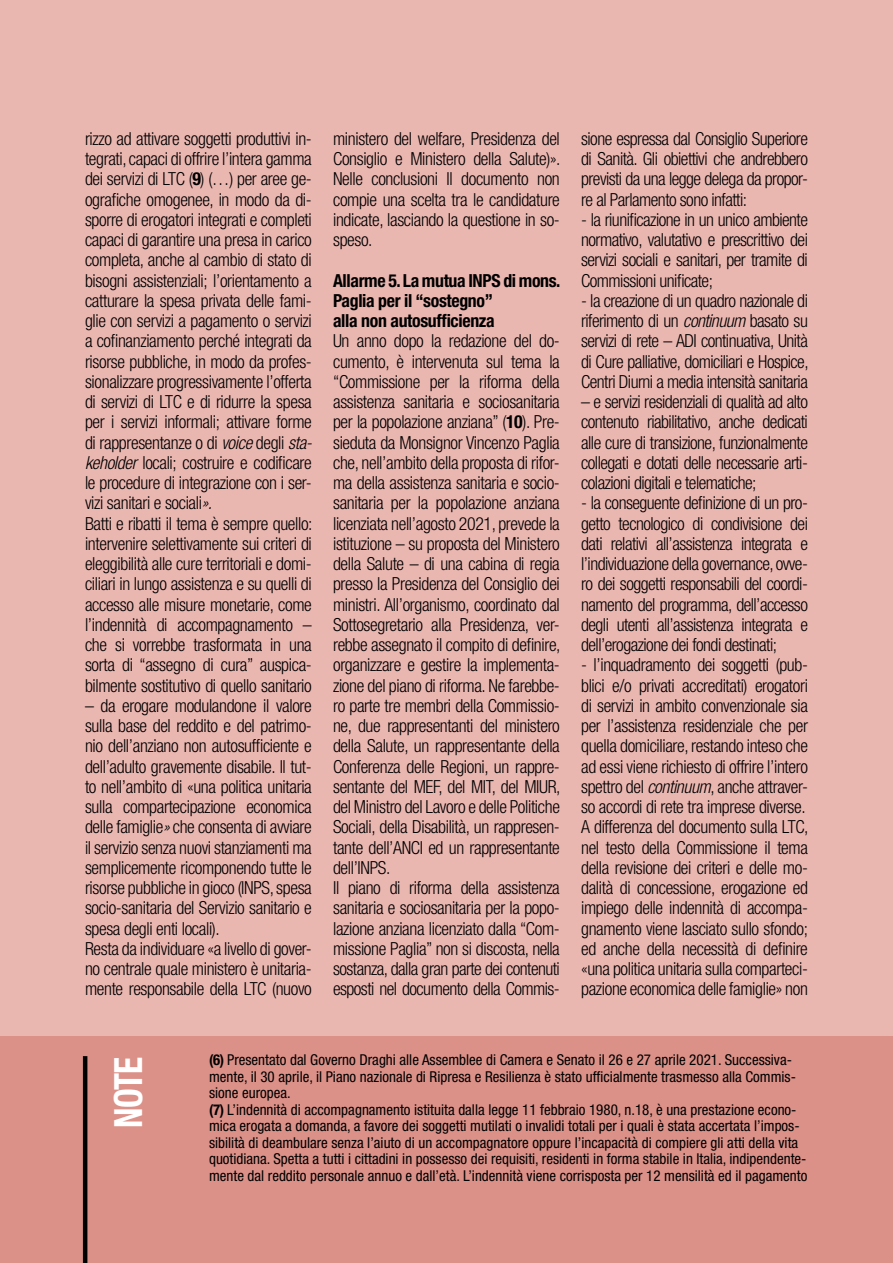
<style>
.page{position:relative;width:893px;height:1263px;background:#eab6b0}
.page>*{position:absolute;margin:0;border:0;box-sizing:border-box;transform-origin:0 0}
.t1{font:700 condensed 39px "Helvetica Neue LT Std";color:#fff;scale:.91 1}
.t2{font:300 condensed 18px/20.2px "Helvetica Neue LT Std";letter-spacing:-.02em;color:#000;text-align:justify}
.t3{font:700 condensed 18px/20.2px "Helvetica Neue LT Std";letter-spacing:-.02em;color:#000}
.t4{font:condensed 15px/16.5px "Helvetica Neue LT Std";color:#000}
.s1{font-weight:700}
.s2{font-style:italic}
</style>
<div class="page">
<div style="left:0;top:1036px;width:893px;height:227px;background:#db9188"></div>
<hr style="left:83px;top:1056px;width:4px;height:207px;background:#000">
<p class="t2" style="left:85px;top:128px;width:229px;text-align:left">rizzo ad attivare soggetti produttivi in&shy;tegrati, capaci di offrire l’intera gamma dei servizi di LTC (<span class="s1">9</span>) (…) per aree ge&shy;ografiche omogenee, in modo da di&shy;sporre di erogatori integrati e completi capaci di garantire una presa in carico completa, anche al cambio di stato di bisogni assistenziali; l’orientamento a catturare la spesa privata delle fami&shy;glie con servizi a pagamento o servizi a cofinanziamento perché integrati da risorse pubbliche, in modo da profes&shy;sionalizzare progressivamente l’offerta di servizi di LTC e di ridurre la spesa per i servizi informali; attivare forme di rappresentanze o di <span class="s2">voice</span> degli <span class="s2">sta&shy;keholder</span> locali; costruire e codificare le procedure di integrazione con i ser&shy;vizi sanitari e sociali<span class="s2">».<br></span>Batti e ribatti il tema è sempre quello: intervenire selettivamente sui criteri di eleggibilità alle cure territoriali e domi&shy;ciliari in lungo assistenza e su quelli di accesso alle misure monetarie, come l’indennità di accompagnamento – che si vorrebbe trasformata in una sorta di “assegno di cura” auspica&shy;bilmente sostitutivo di quello sanitario</p>
<p class="t2" style="left:85px;top:695px;width:228px;text-align:left">– da erogare modulandone il valore sulla base del reddito e del patrimo&shy;nio dell’anziano non autosufficiente e dell’adulto gravemente disabile. Il tut&shy;to nell’ambito di «una politica unitaria sulla compartecipazione economica delle famiglie<span class="s2">»</span> che consenta di avviare il servizio senza nuovi stanziamenti ma semplicemente ricomponendo tutte le risorse pubbliche in gioco (INPS, spesa socio-sanitaria del Servizio sanitario e spesa degli enti locali).<br>Resta da individuare «a livello di gover&shy;no centrale quale ministero è unitaria&shy;mente responsabile della LTC (nuovo</p>
<p class="t2" style="left:333px;top:128px;width:229px">ministero del welfare, Presidenza del Consiglio e Ministero della Salute)».<br>Nelle conclusioni Il documento non compie una scelta tra le candidature indicate, lasciando la questione in so&shy;speso.</p>
<p class="t3" style="left:333px;top:270px;width:229px">Allarme 5. La mutua INPS di mons.<br>Paglia per il “sostegno”<br>alla non autosufficienza</p>
<p class="t2" style="left:333px;top:331px;width:229px;text-align:left">Un anno dopo la redazione del do&shy;cumento, è intervenuta sul tema la “Commissione per la riforma della assistenza sanitaria e sociosanitaria per la popolazione anziana” (<span class="s1">10</span>). Pre&shy;sieduta da Monsignor Vincenzo Paglia che, nell’ambito della proposta di rifor&shy;ma della assistenza sanitaria e socio&shy;sanitaria per la popolazione anziana licenziata nell’agosto 2021, prevede la istituzione – su proposta del Ministero della Salute – di una cabina di regia presso la Presidenza del Consiglio dei ministri. All’organismo, coordinato dal Sottosegretario alla Presidenza, ver&shy;rebbe assegnato il compito di definire, organizzare e gestire la implementa&shy;zione del piano di riforma. Ne farebbe&shy;ro parte tre membri della Commissio&shy;ne, due rappresentanti del ministero della Salute, un rappresentante della Conferenza delle Regioni, un rappre&shy;sentante del MEF, del MIT, del MIUR, del Ministro del Lavoro e delle Politiche Sociali, della Disabilità, un rappresen&shy;tante dell’ANCI ed un rappresentante dell’INPS.<br>Il piano di riforma della assistenza sanitaria e sociosanitaria per la popo&shy;lazione anziana licenziato dalla “Com&shy;missione Paglia” non si discosta, nella sostanza, dalla gran parte dei contenuti esposti nel documento della Commis-</p>
<p class="t2" style="left:581px;top:128px;width:228px">sione espressa dal Consiglio Superiore di Sanità. Gli obiettivi che andrebbero previsti da una legge delega da propor&shy;re al Parlamento sono infatti:</p>
<p class="t2" style="left:581px;top:209px;width:228px">- la riunificazione in un unico ambiente normativo, valutativo e prescrittivo dei servizi sociali e sanitari, per tramite di Commissioni unificate;</p>
<p class="t2" style="left:581px;top:290px;width:229px">- la creazione di un quadro nazionale di riferimento di un <span class="s2">continuum</span> basato su servizi di rete – ADI continuativa, Unità di Cure palliative, domiciliari e Hospice, Centri Diurni a media intensità sanitaria</p>
<p class="t2" style="left:581px;top:391px;width:228px">– e servizi residenziali di qualità ad alto contenuto riabilitativo, anche dedicati alle cure di transizione, funzionalmente collegati e dotati delle necessarie arti&shy;colazioni digitali e telematiche;</p>
<p class="t2" style="left:581px;top:493px;width:228px">- la conseguente definizione di un pro&shy;getto tecnologico di condivisione dei dati relativi all’assistenza integrata e l’individuazione della governance, ovve&shy;ro dei soggetti responsabili del coordi&shy;namento del programma, dell’accesso degli utenti all’assistenza integrata e dell’erogazione dei fondi destinati;</p>
<p class="t2" style="left:581px;top:655px;width:229px;text-align:left">- l’inquadramento dei soggetti (pub&shy;blici e/o privati accreditati) erogatori di servizi in ambito convenzionale sia per l’assistenza residenziale che per quella domiciliare, restando inteso che ad essi viene richiesto di offrire l’intero spettro del <span class="s2">continuum</span>, anche attraver&shy;so accordi di rete tra imprese diverse.<br>A differenza del documento sulla LTC, nel testo della Commissione il tema della revisione dei criteri e delle mo&shy;dalità di concessione, erogazione ed impiego delle indennità di accompa&shy;gnamento viene lasciato sullo sfondo; ed anche della necessità di definire «una politica unitaria sulla comparteci&shy;pazione economica delle famiglie» non</p>
<h1 class="t1" style="left:105px;top:1128px;width:77px;rotate:-90deg">note</h1>
<p class="t4" style="left:209px;top:1052px;width:600px"><span class="s1">(6)</span> Presentato dal Governo Draghi alle Assemblee di Camera e Senato il 26 e 27 aprile 2021. Successiva&shy;mente, il 30 aprile, il Piano nazionale di Ripresa e Resilienza è stato ufficialmente trasmesso alla Commis&shy;sione europea.<br><span class="s1">(7)</span> L’indennità di accompagnamento istituita dalla legge 11 febbraio 1980, n.18, è una prestazione econo&shy;mica erogata a domanda, a favore dei soggetti mutilati o invalidi totali per i quali è stata accertata l’impos&shy;sibilità di deambulare senza l’aiuto di un accompagnatore oppure l’incapacità di compiere gli atti della vita quotidiana. Spetta a tutti i cittadini in possesso dei requisiti, residenti in forma stabile in Italia, indipendente&shy;mente dal reddito personale annuo e dall’età. L’indennità viene corrisposta per 12 mensilità ed il pagamento</p>
</div>
